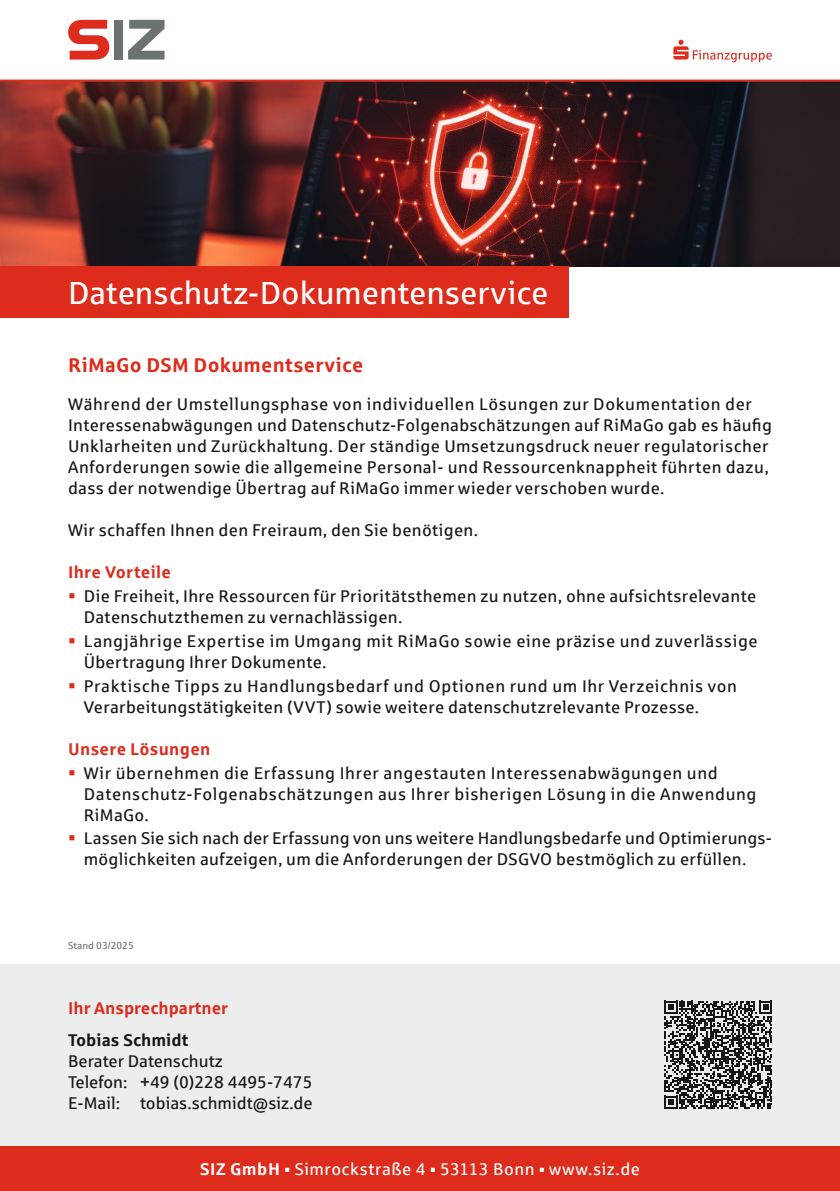
<style>
.page{position:relative;width:840px;height:1191px;background:#fff}
.page>*{position:absolute;margin:0;border:0;box-sizing:border-box;transform-origin:0 0}
.t1{font:32px "Sparkasse Rg";color:#fff}
.t2{font:700 20px "Sparkasse Rg";letter-spacing:.015em;color:#dd2b1c}
.Fließtext_Einzug_Kontakt{font:17px/21px "Sparkasse Rg";letter-spacing:.025em;color:#151616}
.Fließtext_Einzug_Kontakt-2{font:17px "Sparkasse Rg";color:#151616}
.Fließtext_Einzug_Kontakt-3{font:700 17px "Sparkasse Rg";letter-spacing:.015em;color:#dd2b1c}
.Paragraph_Style_12{font:17px "Sparkasse Rg";letter-spacing:.025em;color:#fff}
.Fließtext_Einzug_Kontakt-4{font:700 17px "Sparkasse Rg";color:#151616}
.Fließtext_Einzug_Kontakt-5{font:10px "Sparkasse Rg";color:#6c7171}
.s1{color:#dd2b1c}
.s2{font-weight:700}
</style>
<div class="page">
<img style="left:0;top:82px;width:839px;height:184px">
<hr style="left:0;top:80px;width:839px;height:2px;background:#dd2b1c">
<div style="left:0;top:1145px;width:839px;height:46px;background:#dd2b1c"></div>
<div style="left:0;top:266px;width:568px;height:51px;background:#dd2b1c"></div>
<div style="left:0;top:964px;width:839px;height:181px;background:#eceded"></div>
<svg style="left:664px;top:1000px;width:108px;height:109px"></svg>
<svg style="left:673px;top:40px;width:98px;height:22px"></svg>
<svg style="left:68px;top:20px;width:42px;height:40px"></svg>
<svg style="left:128px;top:20px;width:36px;height:40px"></svg>
<div style="left:114px;top:20px;width:8px;height:40px;background:#6c7171"></div>
<p class="t1" style="left:68px;top:273px;width:481px">Datenschutz-Dokumentenservice</p>
<p class="t2" style="left:68px;top:352px;width:296px">RiMaGo DSM Dokumentservice</p>
<p class="Fließtext_Einzug_Kontakt" style="left:68px;top:393px;width:705px">Während der Umstellungsphase von individuellen Lösungen zur Dokumentation der Interessenabwägungen und Datenschutz-Folgenabschätzungen auf RiMaGo gab es häufig Unklarheiten und Zurückhaltung. Der ständige Umsetzungsdruck neuer regulatorischer Anforderungen sowie die allgemeine Personal- und Ressourcenknappheit führten dazu, dass der notwendige Übertrag auf RiMaGo immer wieder verschoben wurde.</p>
<p class="Fließtext_Einzug_Kontakt" style="left:68px;top:519px;width:411px">Wir schaffen Ihnen den Freiraum, den Sie benötigen.</p>
<p class="Fließtext_Einzug_Kontakt-3" style="left:68px;top:561px;width:104px">Ihre Vorteile</p>
<p class="Fließtext_Einzug_Kontakt" style="left:84px;top:585px;width:673px;text-indent:-16px"><span class="s1">▪</span> Die Freiheit, Ihre Ressourcen für Prioritätsthemen zu nutzen, ohne aufsichtsrelevante<br>Datenschutzthemen zu vernachlässigen.</p>
<p class="Fließtext_Einzug_Kontakt" style="left:84px;top:630px;width:675px;text-indent:-16px"><span class="s1">▪</span> Langjährige Expertise im Umgang mit RiMaGo sowie eine präzise und zuverlässige<br>Übertragung Ihrer Dokumente.</p>
<p class="Fließtext_Einzug_Kontakt" style="left:84px;top:675px;width:654px;text-indent:-16px"><span class="s1">▪</span> Praktische Tipps zu Handlungsbedarf und Optionen rund um Ihr Verzeichnis von<br>Verarbeitungstätigkeiten (VVT) sowie weitere datenschutzrelevante Prozesse.</p>
<p class="Fließtext_Einzug_Kontakt-3" style="left:68px;top:738px;width:144px">Unsere Lösungen</p>
<p class="Fließtext_Einzug_Kontakt" style="left:84px;top:761px;width:674px;text-indent:-16px"><span class="s1">▪</span> Wir übernehmen die Erfassung Ihrer angestauten Interessenabwägungen und<br>Datenschutz-Folgenabschätzungen aus Ihrer bisherigen Lösung in die Anwendung<br>RiMaGo.</p>
<p class="Fließtext_Einzug_Kontakt" style="left:68px;top:827px;width:705px;text-align:center"><span class="s1">▪</span> Lassen Sie sich nach der Erfassung von uns weitere Handlungsbedarfe und Optimierungs&shy;möglichkeiten aufzeigen, um die Anforderungen der DSGVO bestmöglich zu erfüllen.</p>
<p class="Fließtext_Einzug_Kontakt-5" style="left:68px;top:939px;width:67px">Stand 03/2025</p>
<p class="Fließtext_Einzug_Kontakt-3" style="left:68px;top:996px;width:161px">Ihr Ansprechpartner</p>
<p class="Fließtext_Einzug_Kontakt-4" style="left:68px;top:1029px;width:122px">Tobias Schmidt</p>
<p class="Fließtext_Einzug_Kontakt-2" style="left:68px;top:1050px;width:156px">Berater Datenschutz</p>
<p class="Fließtext_Einzug_Kontakt-2" style="left:68px;top:1071px;width:246px">Telefon: +49 (0)228 4495-7475</p>
<p class="Fließtext_Einzug_Kontakt-2" style="left:68px;top:1092px;width:246px">E-Mail: tobias.schmidt@siz.de</p>
<p class="Paragraph_Style_12" style="left:200px;top:1158px;width:441px"><span class="s2">SIZ GmbH</span> ▪ Simrockstraße 4 ▪ 53113 Bonn ▪ www.siz.de</p>
</div>
